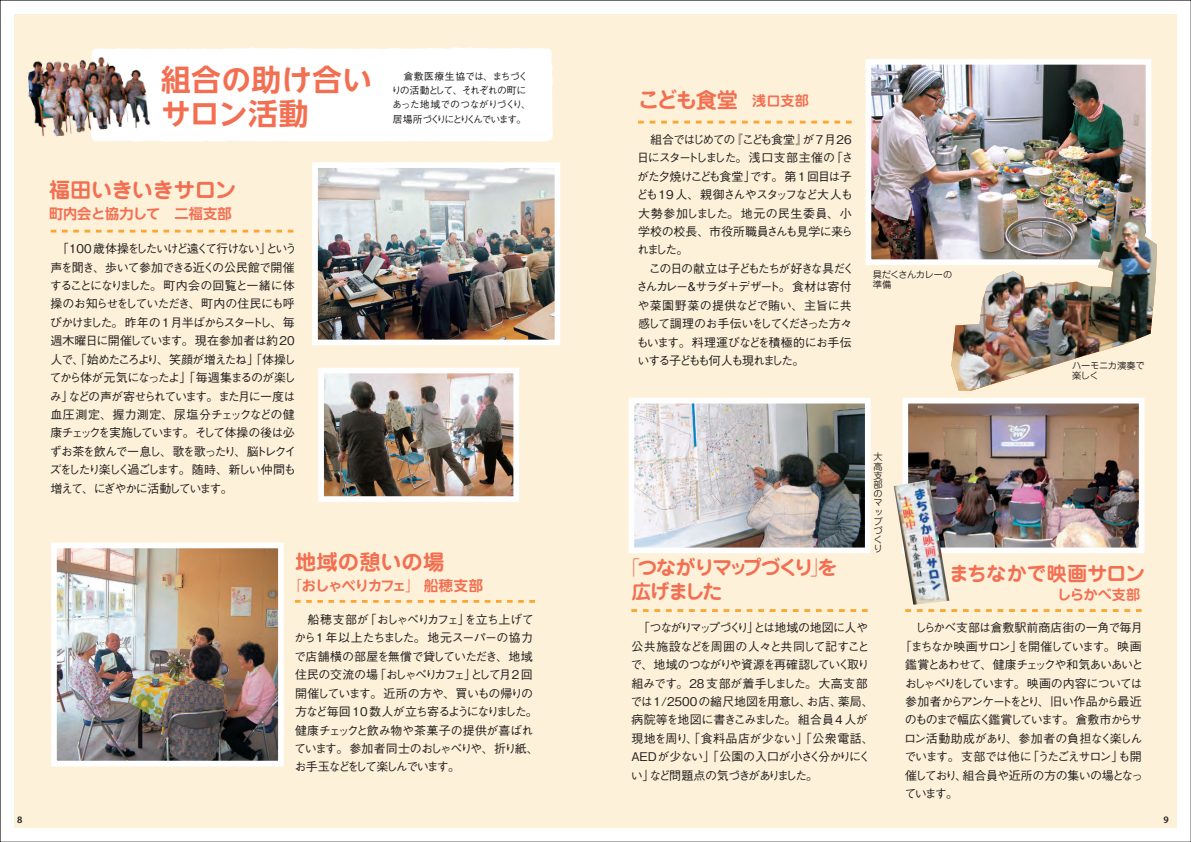
<style>
.page{position:relative;width:1191px;height:842px;background:#fff}
.page>*{position:absolute;margin:0;border:0;box-sizing:border-box;transform-origin:0 0}
.t1{font:700 29.8px/34px "UD Shin Go NT Pro De";letter-spacing:.01em;color:#f36f51}
.t2{font:700 21.3px "Jun 501 Pro";letter-spacing:-.01em;color:#f36f51}
.t3{font:700 21.3px "Jun 501 Pro";letter-spacing:.01em;color:#f36f51}
.t4{font:700 19.8px/24.1px "Jun 501 Pro";letter-spacing:-.07em;color:#f36f51}
.t5{font:700 19.8px "Jun 501 Pro";letter-spacing:-.01em;color:#f36f51}
.t6{font:700 14.2px "UD Shin Go NT Pro De";letter-spacing:-.07em;color:#f36f51}
.t7{font:700 14.2px "UD Shin Go NT Pro De";letter-spacing:-.015em;color:#f36f51}
.t8{font:700 14.2px "Jun 501 Pro";color:#f36f51}
.t9{font:500 12px/18.4px "Gothic BBB Pr 5";letter-spacing:-.095em;color:#231f20}
.t10{font:500 12px/18.4px "Gothic BBB Pr 5";letter-spacing:-.045em;color:#231f20}
.t11{font:500 12px "Gothic BBB Pr 5";letter-spacing:-.115em;color:#231f20}
.t12{font:500 12px "Gothic BBB Pr 5";letter-spacing:-.12em;color:#231f20}
.t13{font:500 12px "Gothic BBB Pr 5";letter-spacing:-.145em;color:#231f20}
.t14{font:500 12px "Gothic BBB Pr 5";letter-spacing:-.06em;color:#231f20}
.t15{font:500 12px "Gothic BBB Pr 5";letter-spacing:-.025em;color:#231f20}
.t16{font:500 12px "Gothic BBB Pr 5";letter-spacing:-.03em;color:#231f20}
.t17{font:500 9.9px/14.2px "Gothic BBB Pr 5";letter-spacing:-.1em;color:#231f20}
.t18{font:600 9.9px "Myriad Pro";color:#231f20}
.t19{font:9.2px/9.2px "Jun 201 Pro";letter-spacing:-.03em;color:#231f20}
.s1{font-family:"UD Shin Go NT Pro";font-weight:300}
.s2{font-family:"Jun 101 Pro";font-weight:300}
.s3{font-size:17.9px}
</style>
<div class="page">
<div style="left:14px;top:14px;width:1162px;height:814px;background:#fef1d9"></div>
<div style="left:93px;top:47px;width:460px;height:95px;background:#fff"></div>
<img style="left:635px;top:405px;width:228px;height:141px">
<div style="left:628px;top:398px;width:242px;height:155px;border:6px solid #fff"></div>
<img style="left:909px;top:405px;width:228px;height:141px">
<div style="left:902px;top:398px;width:242px;height:155px;border:6px solid #fff"></div>
<img style="left:872px;top:66px;width:272px;height:192px">
<div style="left:865px;top:59px;width:286px;height:206px;border:6px solid #fff"></div>
<img style="left:58px;top:550px;width:219px;height:209px">
<div style="left:51px;top:543px;width:233px;height:223px;border:6px solid #fff"></div>
<img style="left:319px;top:169px;width:234px;height:169px">
<div style="left:312px;top:162px;width:248px;height:183px;border:6px solid #fff"></div>
<img style="left:325px;top:375px;width:187px;height:120px">
<div style="left:318px;top:368px;width:201px;height:134px;border:6px solid #fff"></div>
<svg style="left:295px;top:600px;width:240px;height:3px"></svg>
<svg style="left:638px;top:121px;width:213px;height:3px"></svg>
<svg style="left:631px;top:609px;width:236px;height:3px"></svg>
<svg style="left:905px;top:609px;width:236px;height:3px"></svg>
<svg style="left:51px;top:230px;width:242px;height:3px"></svg>
<img style="left:951px;top:219px;width:206px;height:172px">
<img style="left:893px;top:480px;width:56px;height:125px">
<img style="left:28px;top:47px;width:130px;height:92px">
<h1 class="t1" style="left:161px;top:61px;width:212px">組合の助け合いサロン活動</h1>
<h2 class="t2" style="left:49px;top:173px;width:189px">福田いきいきサロン</h2>
<p class="t7" style="left:49px;top:202px;width:184px">町内会と協力して　二福支部</p>
<p class="t9" style="left:49px;top:238px;width:249px">　「100 歳体操をしたいけど遠くて行けない」という声を聞き、歩いて参加できる近くの公民館で開催することになりました。町内会の回覧と一緒に体操のお知らせをしていただき、町内の住民にも呼びかけました。昨年の 1月半ばからスタートし、毎週木曜日に開催しています。現在参加者は約 20人で、「始めたころより、笑顔が増えたね」「体操してから体が元気になったよ」「毎週集まるのが楽しみ」などの声が寄せられています。また月に一度は血圧測定、握力測定、尿塩分チェックなどの健康チェックを実施しています。そして体操の後は必ずお茶を飲んで一息し、歌を歌ったり、脳トレクイズをしたり楽しく過ごします。随時、新しい仲間も増えて、にぎやかに活動しています。</p>
<p class="t17" style="left:391px;top:68px;width:141px">　倉敷医療生協では、まちづくりの活動として、それぞれの町にあった地域でのつながりづくり、居場所づくりにとりくんでいます。</p>
<h2 class="t3" style="left:295px;top:545px;width:151px">地域の憩いの場</h2>
<p class="t6" style="left:288px;top:574px;width:196px"><span class="s1">「</span>おしゃべりカフェ<span class="s1">」</span>　船穂支部</p>
<p class="t9" style="left:294px;top:609px;width:246px">　船穂支部が「おしゃべりカフェ」を立ち上げてから1 年以上たちました。地元スーパーの協力で店舗横の部屋を無償で貸していただき、地域住民の交流の場「おしゃべりカフェ」として月 2 回開催しています。近所の方や、買いもの帰りの方など毎回 10 数人が立ち寄るようになりました。健康チェックと飲み物や茶菓子の提供が喜ばれています。参加者同士のおしゃべりや、折り紙、お手玉などをして楽しんでいます。</p>
<h2 class="t2" style="left:638px;top:83px;width:101px">こども食堂</h2>
<p class="t8" style="left:752px;top:89px;width:58px">浅口支部</p>
<p class="t9" style="left:636px;top:129px;width:220px">　組合ではじめての『こども食堂』が 7月26日にスタートしました。浅口支部主催の「さがた夕焼けこども食堂」です。第 1 回目は子ども19 人、親御さんやスタッフなど大人も大勢参加しました。地元の民生委員、小学校の校長、市役所職員さんも見学に来られました。<br>　この日の献立は子どもたちが好きな具だくさんカレー＆サラダ＋デザート。食材は寄付や菜園野菜の提供などで賄い、主旨に共感して調理のお手伝いをしてくださった方々もいます。料理運びなどを積極的にお手伝いする子どもも何人も現れました。</p>
<p class="t19" style="left:872px;top:268px;width:81px;line-height:10.6px">具だくさんカレーの準備</p>
<p class="t19" style="left:873px;top:451px;width:11px">大高支部のマップづくり</p>
<p class="t19" style="left:1072px;top:359px;width:74px;line-height:10.6px">ハーモニカ演奏で楽しく</p>
<h3 class="t4" style="left:631px;top:553px;width:208px;text-indent:-9px"><span class="s2">「</span>つながりマ<span class="s3">ッ</span>プづくり<span class="s2">」</span>を広げました</h3>
<h3 class="t5" style="left:949px;top:558px;width:197px">まちなかで映画サロン</h3>
<p class="t8" style="left:1057px;top:583px;width:85px">しらかべ支部</p>
<p class="t10" style="left:630px;top:617px;width:245px">　「つながりマップづくり」とは地域の地図に人や公共施設などを周囲の人々と共同して記すことで、地域のつながりや資源を再確認していく取り組みです。28支部が着手しました。大高支部では1/2500の縮尺地図を用意し、お店、薬局、病院等を地図に書きこみました。組合員4 人が現地を周り、「食料品店が少ない」「公衆電話、<br>AEDが少ない」「公園の入口が小さく分かりにくい」など問題点の気づきがありました。</p>
<p class="t15" style="left:905px;top:618px;width:239px">　しらかべ支部は倉敷駅前商店街の一角で毎月</p>
<p class="t9" style="left:899px;top:636px;width:243px">「まちなか映画サロン」を開催しています。映画</p>
<p class="t11" style="left:905px;top:655px;width:239px">鑑賞とあわせて、健康チェックや和気あいあいと</p>
<p class="t12" style="left:904px;top:673px;width:239px">おしゃべりをしています。映画の内容については</p>
<p class="t9" style="left:905px;top:691px;width:238px">参加者からアンケートをとり、旧い作品から最近</p>
<p class="t13" style="left:905px;top:710px;width:239px">のものまで幅広く鑑賞しています。倉敷市からサ</p>
<p class="t16" style="left:904px;top:729px;width:240px">ロン活動助成があり、参加者の負担なく楽しん</p>
<p class="t9" style="left:904px;top:746px;width:239px">でいます。支部では他に「うたごえサロン」も開</p>
<p class="t14" style="left:905px;top:765px;width:239px">催しており、組合員や近所の方の集いの場となっ</p>
<p class="t9" style="left:904px;top:783px;width:55px">ています。</p>
<p class="t18" style="left:17px;top:814px;width:7px">8</p>
<p class="t18" style="left:1163px;top:814px;width:7px">9</p>
</div>
